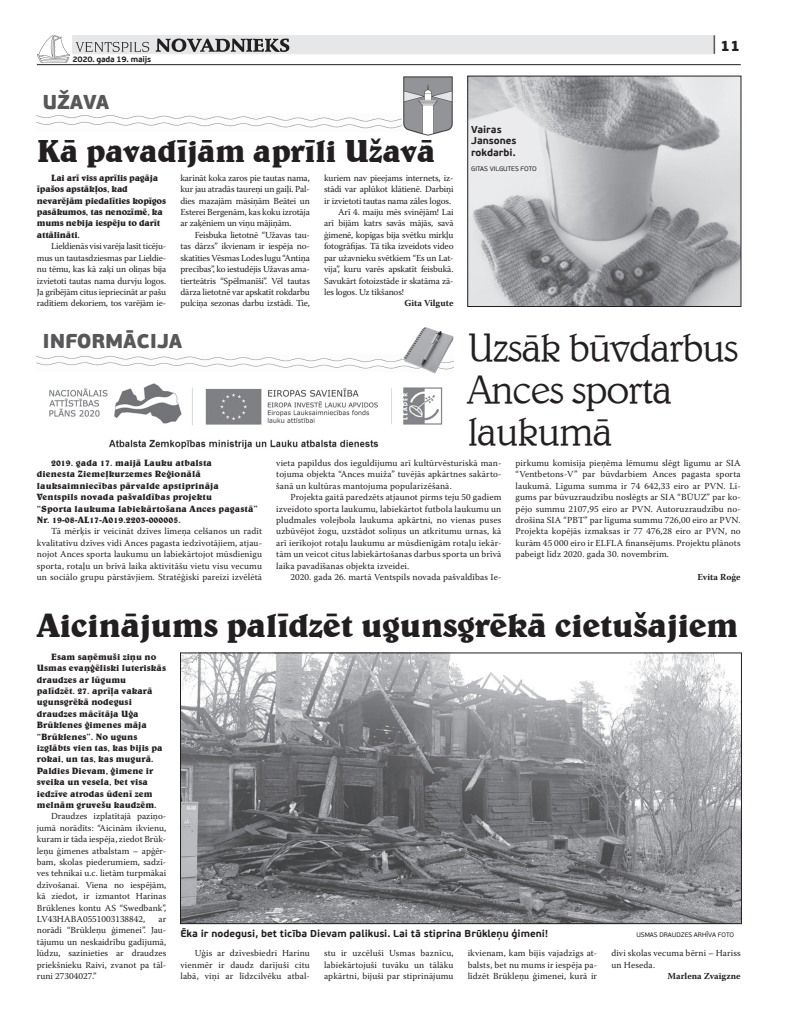
<style>
.page{position:relative;width:789px;height:1015px;background:#fff}
.page>*{position:absolute;margin:0;border:0;box-sizing:border-box;transform-origin:0 0}
.t1{font:300 40px/42px "Belwe TL";letter-spacing:-.035em;color:#231f20}
.t2{font:700 34px "Belwe TL";letter-spacing:-.02em;color:#231f20}
.t3{font:700 32px "Belwe TL";letter-spacing:-.02em;color:#231f20}
.t4{font:900 20px "PF Beau Sans Pro";letter-spacing:-.01em;color:#57585a}
.t5{font:900 15px "PF Beau Sans Pro";color:#231f20}
.t6{font:700 10px/11.4px "PF Beau Sans Pro";color:#231f20}
.t7{font:9.2px/11.4px "Warnock Pro";color:#231f20;text-align:justify}
.t8{font:700 9.2px/11.4px "Belwe TL";color:#231f20}
.t9{font:9.2px "Warnock Pro";letter-spacing:-.02em;color:#231f20}
.t10{font:700 9.2px/11.4px "Belwe TL";letter-spacing:-.02em;color:#231f20}
.t11{font:700 9.2px "Warnock Pro";color:#231f20}
.t12{font:700 8px "PF Beau Sans Pro";letter-spacing:-.03em;color:#231f20}
.t13{font:6.5px "PF Beau Sans Pro";color:#231f20}
.s1{font-weight:100;font-size:20px}
</style>
<div class="page">
<div style="left:72px;top:35px;width:642px;height:19px;background:#e6e7e9"></div>
<hr style="left:37px;top:64px;width:703px;height:1px;background:#231f20">
<img style="left:37px;top:35px;width:33px;height:27px">
<svg style="left:156px;top:39px;width:133px;height:13px"></svg>
<svg style="left:76px;top:42px;width:73px;height:10px"></svg>
<img style="left:182px;top:655px;width:557px;height:267px">
<div style="left:180px;top:653px;width:561px;height:271px;border:1px solid #231f20"></div>
<img style="left:49px;top:383px;width:394px;height:66px">
<img style="left:469px;top:78px;width:269px;height:227px">
<div style="left:467px;top:76px;width:273px;height:231px;border:1px solid #231f20"></div>
<img style="left:37px;top:356px;width:366px;height:13px">
<img style="left:403px;top:327px;width:51px;height:47px">
<img style="left:37px;top:115px;width:365px;height:14px">
<img style="left:403px;top:76px;width:50px;height:60px">
<p class="t12" style="left:72px;top:54px;width:80px">2020. gada 19. maijs</p>
<h3 class="t4" style="left:43px;top:89px;width:68px">UŽAVA</h3>
<h3 class="t3" style="left:37px;top:130px;width:400px">Kā pavadījām aprīli Užavā</h3>
<p class="t10" style="left:37px;top:172px;width:131px;text-indent:14px">Lai arī viss aprīlis pagāja īpašos apstākļos, kad nevarējām piedalīties kopīgos pasākumos, tas nenozīmē, ka mums nebija iespēju to darīt attālināti.</p>
<p class="t7" style="left:37px;top:240px;width:131px;text-indent:14px">Lieldienās visi varēja lasīt ticēju&shy;mus un tautasdziesmas par Lieldie&shy;nu tēmu, kas kā zaķi un oliņas bija izvietoti tautas nama durvju logos.<br>Ja gribējām citus iepriecināt ar pašu radītiem dekoriem, tos varējām ie-</p>
<p class="t7" style="left:180px;top:172px;width:131px">karināt koka zaros pie tautas nama, kur jau atradās taureņi un gaiļi. Pal&shy;dies mazajām māsiņām Beātei un Esterei Bergenām, kas koku izrotāja ar zaķēniem un viņu mājiņām.</p>
<p class="t7" style="left:180px;top:229px;width:131px;text-indent:14px">Feisbuka lietotnē “Užavas tau&shy;tas dārzs” ikvienam ir iespēja no&shy;skatīties Vēsmas Lodes lugu “Antiņa precības”, ko iestudējis Užavas ama&shy;tierteātris “Spēlmanīši”. Vēl tautas dārza lietotnē var apskatīt rokdarbu pulciņa sezonas darbu izstādi. Tie,</p>
<h3 class="t4" style="left:43px;top:328px;width:141px">INFORMĀCIJA</h3>
<p class="t9" style="left:324px;top:172px;width:131px">kuriem nav pieejams internets, iz-</p>
<p class="t9" style="left:324px;top:184px;width:131px">stādi var aplūkot klātienē. Darbiņi</p>
<p class="t9" style="left:324px;top:195px;width:128px">ir izvietoti tautas nama zāles logos.</p>
<p class="t9" style="left:338px;top:206px;width:117px">Arī 4. maiju mēs svinējām! Lai</p>
<p class="t9" style="left:324px;top:218px;width:131px">arī bijām katrs savās mājās, savā</p>
<p class="t9" style="left:324px;top:229px;width:131px">ģimenē, kopīgas bija svētku mirkļu</p>
<p class="t9" style="left:324px;top:241px;width:131px">fotogrāfijas. Tā tika izveidots video</p>
<p class="t9" style="left:324px;top:252px;width:131px">par užavnieku svētkiem “Es un Lat-</p>
<p class="t9" style="left:324px;top:264px;width:131px">vija”, kuru varēs apskatīt feisbukā.</p>
<p class="t9" style="left:324px;top:275px;width:131px">Savukārt fotoizstāde ir skatāma zā-</p>
<p class="t9" style="left:324px;top:286px;width:81px">les logos. Uz tikšanos!</p>
<p class="t11" style="left:404px;top:298px;width:51px">Gita Vilgute</p>
<p class="t6" style="left:471px;top:124px;width:47px">Vairas<br>Jansones rokdarbi.</p>
<p class="t13" style="left:471px;top:165px;width:67px">GITAS VILGUTES FOTO</p>
<h3 class="t5" style="left:712px;top:36px;width:30px"><span class="s1">|</span> 11</h3>
<h1 class="t1" style="left:467px;top:325px;width:272px">Uzsāk būvdarbus<br>Ances sporta laukumā</h1>
<p class="t8" style="left:37px;top:457px;width:222px;text-indent:14px">2019. gada 17. maijā Lauku atbalsta<br>dienesta Ziemeļkurzemes Reģionālā lauksaimniecības pārvalde apstiprināja Ventspils novada pašvaldības projektu<br>“Sporta laukuma labiekārtošana Ances pagastā” Nr. 19-08-AL17-A019.2203-000005.</p>
<p class="t7" style="left:37px;top:525px;width:226px;text-indent:14px">Tā mērķis ir veicināt dzīves līmeņa celšanos un radīt kvalitatīvu dzīves vidi Ances pagasta iedzīvotājiem, atjau&shy;nojot Ances sporta laukumu un labiekārtojot mūsdienīgu sporta, rotaļu un brīvā laika aktivitāšu vietu visu vecumu un sociālo grupu pārstāvjiem. Stratēģiski pareizi izvēlētā</p>
<p class="t7" style="left:276px;top:457px;width:226px">vieta papildus dos ieguldījumu arī kultūrvēsturiskā man&shy;tojuma objekta “Ances muiža” tuvējās apkārtnes sakārto&shy;šanā un kultūras mantojuma popularizēšanā.</p>
<p class="t7" style="left:276px;top:491px;width:226px;text-indent:14px">Projekta gaitā paredzēts atjaunot pirms teju 50 gadiem izveidoto sporta laukumu, labiekārtot futbola laukumu un pludmales volejbola laukuma apkārtni, no vienas puses uzbūvējot žogu, uzstādot soliņus un atkritumu urnas, kā arī ierīkojot rotaļu laukumu ar mūsdienīgām rotaļu iekār&shy;tām un veicot citus labiekārtošanas darbus sporta un brīvā laika pavadīšanas objekta izveidei.</p>
<p class="t7" style="left:290px;top:571px;width:212px">2020. gada 26. martā Ventspils novada pašvaldības Ie-</p>
<p class="t7" style="left:515px;top:457px;width:226px">pirkumu komisija pieņēma lēmumu slēgt līgumu ar SIA “Ventbetons-V” par būvdarbiem Ances pagasta sporta laukumā. Līguma summa ir 74 642,33 eiro ar PVN. Lī&shy;gums par būvuzraudzību noslēgts ar SIA “BŪUZ” par ko&shy;pējo summu 2107,95 eiro ar PVN. Autoruzraudzību no&shy;drošina SIA “PBT” par līguma summu 726,00 eiro ar PVN.<br>Projekta kopējās izmaksas ir 77 476,28 eiro ar PVN, no kurām 45 000 eiro ir ELFLA finansējums. Projektu plānots pabeigt līdz 2020. gada 30. novembrim.</p>
<p class="t11" style="left:697px;top:571px;width:45px">Evita Roģe</p>
<h2 class="t2" style="left:37px;top:604px;width:702px">Aicinājums palīdzēt ugunsgrēkā cietušajiem</h2>
<p class="t8" style="left:37px;top:651px;width:131px;text-indent:14px">Esam saņēmuši ziņu no<br>Usmas evaņģēliski luteriskās draudzes ar lūgumu palīdzēt. 27. aprīļa vakarā ugunsgrēkā nodegusi draudzes mācītāja Uģa<br>Brūklenes ģimenes māja “Brūklenes”. No uguns izglābts vien tas, kas bijis pa rokai, un tas, kas mugurā.<br>Paldies Dievam, ģimene ir sveika un vesela, bet visa iedzīve atrodas ūdenī zem melnām gruvešu kaudzēm.</p>
<p class="t7" style="left:37px;top:810px;width:131px;text-indent:14px">Draudzes izplatītajā paziņo&shy;jumā norādīts: “Aicinām ikvienu, kuram ir tāda iespēja, ziedot Brūk&shy;leņu ģimenes atbalstam – apģēr&shy;bam, skolas piederumiem, sadzī&shy;ves tehnikai u.c. lietām turpmākai dzīvošanai. Viena no iespējām, kā ziedot, ir izmantot Harinas Brūklenes kontu AS “Swedbank”, LV43HABA0551003138842,</p>
<p class="t7" style="left:37px;top:913px;width:131px;text-indent:122px">ar norādi “Brūkleņu ģimenei”. Jau&shy;tājumu un neskaidrību gadījumā, lūdzu, sazinieties ar draudzes priekšnieku Raivi, zvanot pa tāl&shy;runi 27304027.”</p>
<p class="t6" style="left:180px;top:927px;width:369px">Ēka ir nodegusi, bet ticība Dievam palikusi. Lai tā stiprina Brūkleņu ģimeni!</p>
<p class="t13" style="left:636px;top:930px;width:99px">USMAS DRAUDZES ARHĪVA FOTO</p>
<p class="t7" style="left:180px;top:947px;width:131px;text-indent:14px">Uģis ar dzīvesbiedri Harinu vienmēr ir daudz darījuši citu labā, viņi ar līdzcilvēku atbal-</p>
<p class="t7" style="left:324px;top:947px;width:131px">stu ir uzcēluši Usmas baznīcu, labiekārtojuši tuvāku un tālāku apkārtni, bijuši par stiprinājumu</p>
<p class="t7" style="left:467px;top:947px;width:131px">ikvienam, kam bijis vajadzīgs at&shy;balsts, bet nu mums ir iespēja pa&shy;līdzēt Brūkleņu ģimenei, kurā ir</p>
<p class="t7" style="left:611px;top:947px;width:131px">divi skolas vecuma bērni – Hariss un Heseda.</p>
<p class="t11" style="left:667px;top:970px;width:75px">Marlena Zvaigzne</p>
</div>
